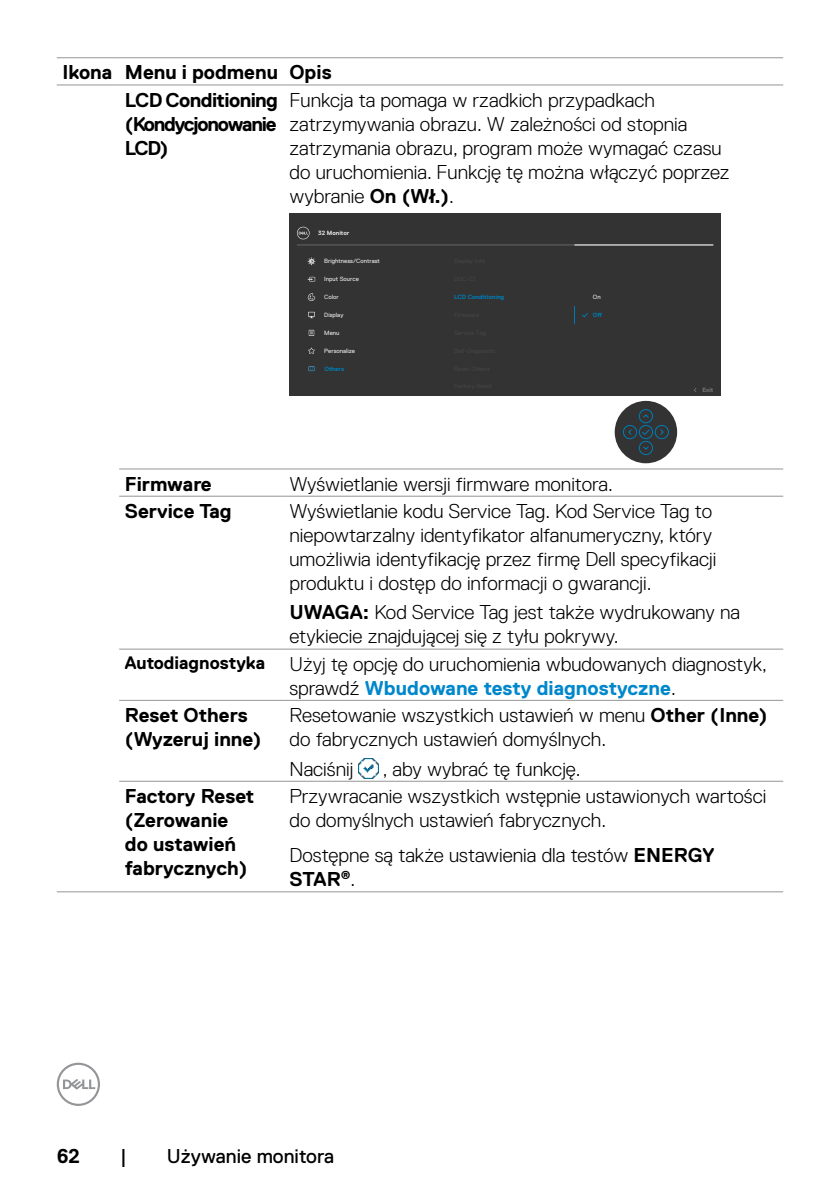
<style>
.page{position:relative;width:840px;height:1191px;background:#fff}
.page>*{position:absolute;margin:0;border:0;box-sizing:border-box;transform-origin:0 0}
.t1{font:300 20px/24px "Dell Replica";color:#000}
.t2{font:700 20px/24px "Dell Replica";color:#000}
.t3{font:700 20px/24px "Dell Replica";letter-spacing:-.06em;color:#000}
.t4{font:20px "Dell Replica";color:#000}
.t5{font:6.2px "Dell Replica";color:#e4e4e4}
.t6{font:700 6.2px "Dell Replica";color:#007db8}
.t7{font:700 6.2px "Dell Replica";color:#e4e4e4}
.t8{font:700 6.2px "Dell Replica";color:#777}
.s1{font-weight:700}
.s2{font-weight:700;font-size:18px}
.s3{font-weight:700;color:#0087cc}
</style>
<div class="page">
<svg style="left:57px;top:1062px;width:43px;height:44px"></svg>
<hr style="left:57px;top:891px;width:62px;height:1px;background:#939598">
<hr style="left:57px;top:57px;width:62px;height:1px;background:#939598">
<hr style="left:119px;top:57px;width:164px;height:1px;background:#939598">
<hr style="left:283px;top:57px;width:499px;height:1px;background:#939598">
<hr style="left:57px;top:85px;width:62px;height:1px;background:#939598">
<hr style="left:119px;top:85px;width:164px;height:1px;background:#939598">
<hr style="left:283px;top:85px;width:499px;height:1px;background:#939598">
<hr style="left:119px;top:468px;width:164px;height:1px;background:#939598">
<hr style="left:283px;top:468px;width:499px;height:1px;background:#939598">
<hr style="left:119px;top:496px;width:164px;height:1px;background:#939598">
<hr style="left:283px;top:496px;width:499px;height:1px;background:#939598">
<hr style="left:119px;top:649px;width:164px;height:1px;background:#939598">
<hr style="left:283px;top:649px;width:499px;height:1px;background:#939598">
<hr style="left:119px;top:700px;width:164px;height:1px;background:#939598">
<hr style="left:283px;top:700px;width:499px;height:1px;background:#939598">
<hr style="left:119px;top:781px;width:164px;height:1px;background:#939598">
<hr style="left:283px;top:781px;width:499px;height:1px;background:#939598">
<hr style="left:119px;top:891px;width:164px;height:1px;background:#939598">
<hr style="left:283px;top:891px;width:499px;height:1px;background:#939598">
<div style="left:289px;top:213px;width:431px;height:182px;background:#333"></div>
<div style="left:614px;top:401px;width:62px;height:62px;background:#333;border-radius:50%"></div>
<div style="left:638px;top:425px;width:14px;height:14px;border:1px solid #007db8;border-radius:50%"></div>
<div style="left:638px;top:441px;width:14px;height:14px;border:1px solid #007db8;border-radius:50%"></div>
<div style="left:638px;top:409px;width:14px;height:14px;border:1px solid #007db8;border-radius:50%"></div>
<div style="left:622px;top:425px;width:14px;height:14px;border:1px solid #007db8;border-radius:50%"></div>
<div style="left:654px;top:425px;width:14px;height:14px;border:1px solid #007db8;border-radius:50%"></div>
<svg style="left:643px;top:446px;width:6px;height:4px"></svg>
<svg style="left:643px;top:414px;width:6px;height:4px"></svg>
<svg style="left:660px;top:429px;width:3px;height:6px"></svg>
<svg style="left:628px;top:429px;width:4px;height:6px"></svg>
<svg style="left:640px;top:428px;width:10px;height:8px"></svg>
<hr style="left:297px;top:245px;width:416px;height:1px;background:#666">
<hr style="left:574px;top:245px;width:139px;height:1px;background:#fff">
<svg style="left:297px;top:227px;width:12px;height:12px"></svg>
<svg style="left:308px;top:330px;width:6px;height:6px"></svg>
<svg style="left:307px;top:277px;width:8px;height:5px"></svg>
<svg style="left:307px;top:293px;width:8px;height:8px"></svg>
<svg style="left:308px;top:347px;width:7px;height:7px"></svg>
<svg style="left:308px;top:366px;width:6px;height:5px"></svg>
<svg style="left:307px;top:257px;width:8px;height:8px"></svg>
<svg style="left:308px;top:312px;width:7px;height:6px"></svg>
<svg style="left:582px;top:313px;width:6px;height:5px"></svg>
<img style="left:358px;top:758px;width:20px;height:20px">
<p class="t2" style="left:62px;top:59px;width:270px;line-height:27.6px;text-align:center">Ikona Menu i podmenu Opis<br>LCD Conditioning</p>
<p class="t3" style="left:125px;top:112px;width:153px">(Kondycjonowanie<br>LCD)</p>
<p class="t1" style="left:289px;top:88px;width:441px">Funkcja ta pomaga w rzadkich przypadkach zatrzymywania obrazu. W zależności od stopnia zatrzymania obrazu, program może wymagać czasu do uruchomienia. Funkcję tę można włączyć poprzez wybranie <span class="s1">On (Wł.)</span>.</p>
<p class="t7" style="left:318px;top:231px;width:33px">32 Monitor</p>
<p class="t5" style="left:324px;top:259px;width:57px">Brightness/Contrast</p>
<p class="t5" style="left:324px;top:277px;width:36px">Input Source</p>
<p class="t5" style="left:324px;top:295px;width:16px">Color</p>
<p class="t5" style="left:324px;top:312px;width:21px">Display</p>
<p class="t5" style="left:324px;top:330px;width:17px">Menu</p>
<p class="t5" style="left:324px;top:348px;width:32px">Personalize</p>
<p class="t6" style="left:324px;top:366px;width:21px">Others</p>
<p class="t6" style="left:454px;top:295px;width:52px">LCD Conditioning</p>
<p class="t5" style="left:592px;top:295px;width:9px">On</p>
<p class="t6" style="left:592px;top:312px;width:11px">Off</p>
<p class="t8" style="left:702px;top:388px;width:13px">Exit</p>
<p class="t2" style="left:125px;top:471px;width:88px">Firmware</p>
<p class="t1" style="left:289px;top:471px;width:325px">Wyświetlanie wersji firmware monitora.</p>
<p class="t2" style="left:125px;top:499px;width:108px">Service Tag</p>
<p class="t1" style="left:289px;top:499px;width:428px">Wyświetlanie kodu Service Tag. Kod Service Tag to niepowtarzalny identyfikator alfanumeryczny, który umożliwia identyfikację przez firmę Dell specyfikacji produktu i dostęp do informacji o gwarancji.</p>
<p class="t1" style="left:289px;top:600px;width:452px"><span class="s1">UWAGA:</span> Kod Service Tag jest także wydrukowany na etykiecie znajdującej się z tyłu pokrywy.</p>
<p class="t1" style="left:289px;top:651px;width:478px;text-indent:-164px"><span class="s2">Autodiagnostyka</span> Użyj tę opcję do uruchomienia wbudowanych diagnostyk, sprawdź <span class="s3">Wbudowane testy diagnostyczne</span>.</p>
<p class="t2" style="left:125px;top:703px;width:138px">Reset Others (Wyzeruj inne)</p>
<p class="t1" style="left:289px;top:703px;width:479px">Resetowanie wszystkich ustawień w menu <span class="s1">Other (Inne) </span>do fabrycznych ustawień domyślnych.</p>
<p class="t1" style="left:289px;top:756px;width:65px">Naciśnij</p>
<p class="t1" style="left:383px;top:756px;width:199px">, aby wybrać tę funkcję.</p>
<p class="t2" style="left:125px;top:784px;width:131px">Factory Reset (Zerowanie do ustawień fabrycznych)</p>
<p class="t1" style="left:289px;top:784px;width:478px">Przywracanie wszystkich wstępnie ustawionych wartości do domyślnych ustawień fabrycznych.</p>
<p class="t1" style="left:289px;top:843px;width:426px">Dostępne są także ustawienia dla testów <span class="s1">ENERGY<br>STAR</span><sup>®</sup>.</p>
<p class="t2" style="left:57px;top:1143px;width:25px">62</p>
<p class="t4" style="left:120px;top:1148px;width:8px">|</p>
<p class="t4" style="left:167px;top:1148px;width:168px">Używanie monitora</p>
</div>
